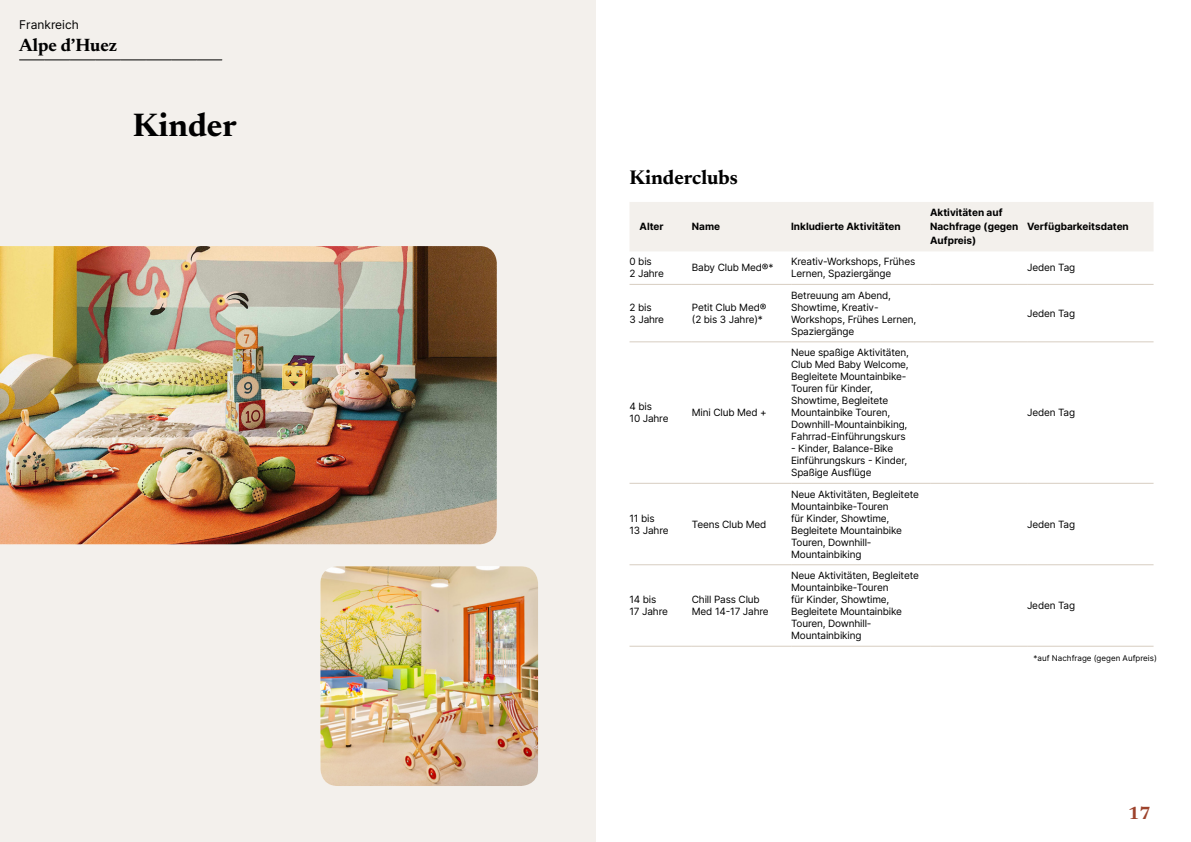
<style>
.page{position:relative;width:1191px;height:842px;background:#fff}
.page>*{position:absolute;margin:0;border:0;box-sizing:border-box;transform-origin:0 0}
.t1{font:700 33px "Newsreader 24 pt";color:#000}
.t2{font:700 20px "Newsreader 24 pt";color:#000}
.t3{font:700 18px "Newsreader 24 pt";color:#000}
.t4{font:700 18px "Newsreader 24 pt";color:#9d432c}
.t5{font:12px "Inter";color:#000}
.t6{font:10px/12px "Inter";letter-spacing:-.015em;color:#000}
.t7{font:700 10px/14px "Inter";color:#000}
.t8{font:8px "Inter";color:#000}
</style>
<div class="page">
<div style="left:0;top:0;width:595px;height:842px;background:#f3f0ec"></div>
<img style="left:0;top:246px;width:497px;height:298px">
<img style="left:320px;top:566px;width:218px;height:220px">
<svg style="left:20px;top:60px;width:202px;height:1px"></svg>
<div style="left:630px;top:202px;width:523px;height:49px;background:#f3f0ec"></div>
<hr style="left:629px;top:284px;width:63px;height:1px;background:#d7cdc1">
<hr style="left:692px;top:284px;width:99px;height:1px;background:#d7cdc1">
<hr style="left:791px;top:284px;width:139px;height:1px;background:#d7cdc1">
<hr style="left:930px;top:284px;width:97px;height:1px;background:#d7cdc1">
<hr style="left:1027px;top:284px;width:126px;height:1px;background:#d7cdc1">
<hr style="left:629px;top:341px;width:63px;height:1px;background:#d7cdc1">
<hr style="left:692px;top:341px;width:99px;height:1px;background:#d7cdc1">
<hr style="left:791px;top:341px;width:139px;height:1px;background:#d7cdc1">
<hr style="left:930px;top:341px;width:97px;height:1px;background:#d7cdc1">
<hr style="left:1027px;top:341px;width:126px;height:1px;background:#d7cdc1">
<hr style="left:629px;top:483px;width:63px;height:1px;background:#d7cdc1">
<hr style="left:692px;top:483px;width:99px;height:1px;background:#d7cdc1">
<hr style="left:791px;top:483px;width:139px;height:1px;background:#d7cdc1">
<hr style="left:930px;top:483px;width:97px;height:1px;background:#d7cdc1">
<hr style="left:1027px;top:483px;width:126px;height:1px;background:#d7cdc1">
<hr style="left:629px;top:564px;width:63px;height:1px;background:#d7cdc1">
<hr style="left:692px;top:564px;width:99px;height:1px;background:#d7cdc1">
<hr style="left:791px;top:564px;width:139px;height:1px;background:#d7cdc1">
<hr style="left:930px;top:564px;width:97px;height:1px;background:#d7cdc1">
<hr style="left:1027px;top:564px;width:126px;height:1px;background:#d7cdc1">
<hr style="left:629px;top:646px;width:63px;height:1px;background:#d7cdc1">
<hr style="left:692px;top:646px;width:99px;height:1px;background:#d7cdc1">
<hr style="left:791px;top:646px;width:139px;height:1px;background:#d7cdc1">
<hr style="left:930px;top:646px;width:97px;height:1px;background:#d7cdc1">
<hr style="left:1027px;top:646px;width:126px;height:1px;background:#d7cdc1">
<p class="t5" style="left:19px;top:15px;width:61px">Frankreich</p>
<h3 class="t3" style="left:19px;top:32px;width:99px">Alpe d’Huez</h3>
<h1 class="t1" style="left:133px;top:101px;width:105px">Kinder</h1>
<h2 class="t2" style="left:629px;top:163px;width:110px">Kinderclubs</h2>
<p class="t7" style="left:639px;top:219px;width:26px">Alter</p>
<p class="t7" style="left:692px;top:219px;width:30px">Name</p>
<p class="t7" style="left:791px;top:219px;width:111px">Inkludierte Aktivitäten</p>
<p class="t7" style="left:930px;top:205px;width:90px">Aktivitäten auf<br>Nachfrage (gegen<br>Aufpreis)</p>
<p class="t7" style="left:1027px;top:219px;width:103px">Verfügbarkeitsdaten</p>
<p class="t6" style="left:629px;top:255px;width:36px">0 bis<br>2 Jahre</p>
<p class="t6" style="left:692px;top:261px;width:83px">Baby Club Med®*</p>
<p class="t6" style="left:791px;top:255px;width:126px">Kreativ-Workshops, Frühes<br>Lernen, Spaziergänge</p>
<p class="t6" style="left:1027px;top:261px;width:50px">Jeden Tag</p>
<p class="t6" style="left:629px;top:301px;width:36px">2 bis<br>3 Jahre</p>
<p class="t6" style="left:692px;top:301px;width:76px">Petit Club Med® (2 bis 3 Jahre)*</p>
<p class="t6" style="left:791px;top:289px;width:127px">Betreuung am Abend,<br>Showtime, Kreativ-<br>Workshops, Frühes Lernen,<br>Spaziergänge</p>
<p class="t6" style="left:1027px;top:307px;width:50px">Jeden Tag</p>
<p class="t6" style="left:629px;top:400px;width:41px">4 bis<br>10 Jahre</p>
<p class="t6" style="left:692px;top:406px;width:76px">Mini Club Med +</p>
<p class="t6" style="left:629px;top:512px;width:41px">11 bis<br>13 Jahre</p>
<p class="t6" style="left:692px;top:518px;width:76px">Teens Club Med</p>
<p class="t6" style="left:629px;top:593px;width:40px">14 bis<br>17 Jahre</p>
<p class="t6" style="left:692px;top:593px;width:78px">Chill Pass Club<br>Med 14-17 Jahre</p>
<p class="t6" style="left:791px;top:346px;width:119px">Neue spaßige Aktivitäten,<br>Club Med Baby Welcome,<br>Begleitete Mountainbike-<br>Touren für Kinder,<br>Showtime, Begleitete<br>Mountainbike Touren,<br>Downhill-Mountainbiking,<br>Fahrrad-Einführungskurs</p>
<p class="t6" style="left:791px;top:442px;width:118px">- Kinder, Balance-Bike<br>Einführungskurs - Kinder,<br>Spaßige Ausflüge</p>
<p class="t6" style="left:791px;top:488px;width:129px">Neue Aktivitäten, Begleitete<br>Mountainbike-Touren<br>für Kinder, Showtime,<br>Begleitete Mountainbike<br>Touren, Downhill-<br>Mountainbiking</p>
<p class="t6" style="left:791px;top:569px;width:129px">Neue Aktivitäten, Begleitete<br>Mountainbike-Touren<br>für Kinder, Showtime,<br>Begleitete Mountainbike<br>Touren, Downhill-<br>Mountainbiking</p>
<p class="t6" style="left:1027px;top:406px;width:50px">Jeden Tag</p>
<p class="t6" style="left:1027px;top:518px;width:50px">Jeden Tag</p>
<p class="t6" style="left:1027px;top:599px;width:50px">Jeden Tag</p>
<p class="t8" style="left:1033px;top:652px;width:125px">*auf Nachfrage (gegen Aufpreis)</p>
<h3 class="t4" style="left:1128px;top:800px;width:24px">17</h3>
</div>
